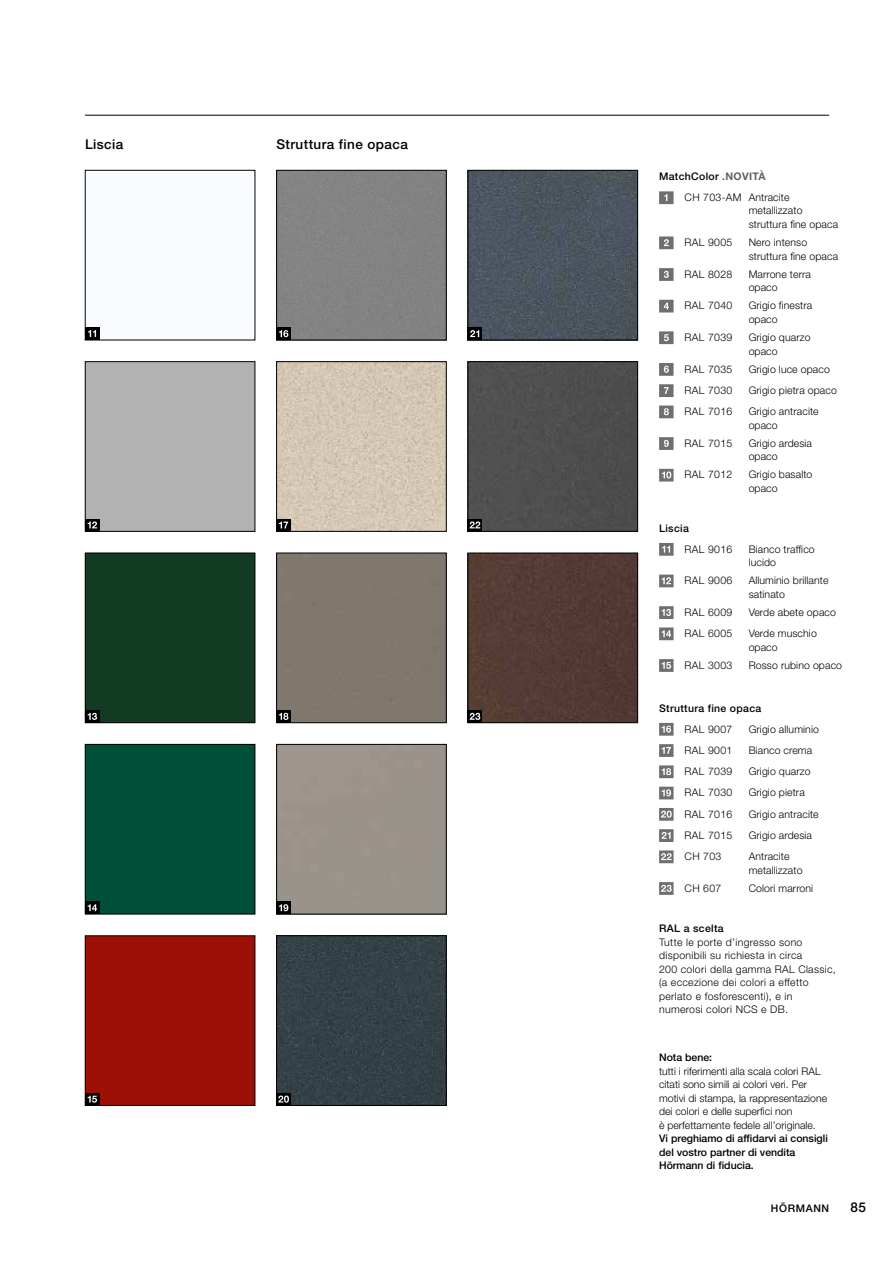
<style>
.page{position:relative;width:893px;height:1263px;background:#fff}
.page>*{position:absolute;margin:0;border:0;box-sizing:border-box;transform-origin:0 0}
.t1{font:500 13.5px "Hoermann Helvetica Neue";letter-spacing:.03em;color:#000}
.t2{font:300 10.5px/13.5px "Hoermann Helvetica Neue";letter-spacing:.01em;color:#000}
.t3{font:300 10.5px/13.5px "Hoermann Helvetica Neue";letter-spacing:.03em;color:#000}
.t4{font:500 10.5px/13.5px "Hoermann Helvetica Neue";color:#000}
.t5{font:500 10.5px "Hoermann Helvetica Neue";letter-spacing:.03em;color:#000}
.t6{font:500 10.5px "Hoermann Helvetica Neue";letter-spacing:.06em;color:#000}
.s1{font-weight:500}
.s2{font-weight:700;color:#646363}
</style>
<div class="page">
<div style="left:278px;top:937px;width:166px;height:167px;background:#344147"></div>
<div style="left:276px;top:935px;width:170px;height:171px;border:1px solid #000"></div>
<div style="left:276px;top:744px;width:170px;height:170px;border:1px solid #000"></div>
<div style="left:278px;top:555px;width:166px;height:166px;background:#80786d"></div>
<div style="left:276px;top:553px;width:170px;height:170px;border:1px solid #000"></div>
<div style="left:85px;top:744px;width:170px;height:170px;background:#004f38"></div>
<div style="left:85px;top:744px;width:170px;height:170px;border:1px solid #000"></div>
<div style="left:85px;top:936px;width:170px;height:169px;background:#9c1006"></div>
<div style="left:85px;top:935px;width:170px;height:171px;border:1px solid #000"></div>
<div style="left:85px;top:170px;width:170px;height:170px;background:#f9fcff"></div>
<div style="left:278px;top:172px;width:166px;height:166px;background:#838382"></div>
<div style="left:276px;top:170px;width:170px;height:170px;border:1px solid #000"></div>
<div style="left:470px;top:363px;width:166px;height:166px;background:#4f4f4f"></div>
<div style="left:468px;top:361px;width:170px;height:170px;border:1px solid #000"></div>
<img style="left:278px;top:363px;width:166px;height:166px">
<div style="left:276px;top:361px;width:170px;height:170px;border:1px solid #000"></div>
<div style="left:470px;top:555px;width:166px;height:166px;background:#543b35"></div>
<div style="left:468px;top:553px;width:170px;height:170px;border:1px solid #000"></div>
<div style="left:85px;top:362px;width:170px;height:169px;background:#b3b2b2"></div>
<div style="left:85px;top:361px;width:170px;height:170px;border:1px solid #000"></div>
<div style="left:85px;top:553px;width:170px;height:170px;background:#133a22"></div>
<div style="left:85px;top:553px;width:170px;height:170px;border:1px solid #000"></div>
<img style="left:470px;top:172px;width:166px;height:166px">
<div style="left:468px;top:170px;width:170px;height:170px;border:1px solid #000"></div>
<div style="left:85px;top:327px;width:14px;height:13px;background:#000"></div>
<svg style="left:88px;top:330px;width:8px;height:7px"></svg>
<div style="left:85px;top:519px;width:14px;height:12px;background:#000"></div>
<svg style="left:88px;top:521px;width:9px;height:7px"></svg>
<div style="left:85px;top:710px;width:14px;height:13px;background:#000"></div>
<svg style="left:88px;top:713px;width:9px;height:7px"></svg>
<div style="left:85px;top:901px;width:14px;height:13px;background:#000"></div>
<svg style="left:88px;top:904px;width:9px;height:7px"></svg>
<div style="left:85px;top:1093px;width:14px;height:13px;background:#000"></div>
<svg style="left:88px;top:1096px;width:9px;height:7px"></svg>
<svg style="left:659px;top:191px;width:15px;height:13px"></svg>
<svg style="left:659px;top:236px;width:15px;height:13px"></svg>
<svg style="left:659px;top:268px;width:15px;height:13px"></svg>
<svg style="left:659px;top:300px;width:15px;height:12px"></svg>
<svg style="left:659px;top:331px;width:15px;height:13px"></svg>
<svg style="left:659px;top:363px;width:15px;height:13px"></svg>
<svg style="left:659px;top:384px;width:15px;height:13px"></svg>
<svg style="left:659px;top:405px;width:15px;height:13px"></svg>
<svg style="left:659px;top:437px;width:15px;height:13px"></svg>
<svg style="left:659px;top:469px;width:15px;height:13px"></svg>
<svg style="left:659px;top:543px;width:15px;height:13px"></svg>
<svg style="left:659px;top:575px;width:15px;height:12px"></svg>
<svg style="left:659px;top:606px;width:15px;height:13px"></svg>
<svg style="left:659px;top:627px;width:15px;height:13px"></svg>
<svg style="left:659px;top:659px;width:15px;height:13px"></svg>
<svg style="left:659px;top:723px;width:15px;height:13px"></svg>
<svg style="left:659px;top:744px;width:15px;height:13px"></svg>
<svg style="left:659px;top:765px;width:15px;height:13px"></svg>
<svg style="left:659px;top:787px;width:15px;height:12px"></svg>
<svg style="left:659px;top:808px;width:15px;height:13px"></svg>
<svg style="left:659px;top:829px;width:15px;height:13px"></svg>
<svg style="left:659px;top:850px;width:15px;height:13px"></svg>
<svg style="left:659px;top:882px;width:15px;height:13px"></svg>
<div style="left:276px;top:327px;width:15px;height:13px;background:#000"></div>
<svg style="left:279px;top:330px;width:9px;height:7px"></svg>
<svg style="left:276px;top:519px;width:15px;height:12px"></svg>
<svg style="left:279px;top:522px;width:9px;height:6px"></svg>
<div style="left:276px;top:710px;width:15px;height:13px;background:#000"></div>
<svg style="left:279px;top:713px;width:9px;height:7px"></svg>
<div style="left:276px;top:901px;width:15px;height:13px;background:#000"></div>
<svg style="left:279px;top:904px;width:9px;height:7px"></svg>
<div style="left:276px;top:1093px;width:15px;height:13px;background:#000"></div>
<svg style="left:278px;top:1095px;width:11px;height:8px"></svg>
<svg style="left:468px;top:327px;width:14px;height:13px"></svg>
<svg style="left:470px;top:330px;width:9px;height:7px"></svg>
<svg style="left:468px;top:519px;width:14px;height:12px"></svg>
<svg style="left:470px;top:521px;width:10px;height:7px"></svg>
<svg style="left:468px;top:710px;width:14px;height:13px"></svg>
<svg style="left:470px;top:713px;width:10px;height:7px"></svg>
<hr style="left:85px;top:115px;width:744px;height:1px;background:#000">
<p class="t1" style="left:85px;top:135px;width:40px">Liscia</p>
<p class="t1" style="left:276px;top:135px;width:133px">Struttura fine opaca</p>
<p class="t2" style="left:685px;top:165px;width:106px;line-height:20.7px;text-indent:-26px"><span class="s1">MatchColor</span> <span class="s2">.NOVITÀ<br></span>CH 703-AM Antracite</p>
<p class="t2" style="left:749px;top:203px;width:91px">metallizzato struttura fine opaca</p>
<p class="t2" style="left:685px;top:235px;width:49px">RAL 9005</p>
<p class="t2" style="left:749px;top:235px;width:91px">Nero intenso struttura fine opaca</p>
<p class="t2" style="left:685px;top:267px;width:49px">RAL 8028</p>
<p class="t2" style="left:749px;top:267px;width:64px">Marrone terra opaco</p>
<p class="t2" style="left:685px;top:298px;width:49px">RAL 7040</p>
<p class="t2" style="left:749px;top:298px;width:65px">Grigio finestra opaco</p>
<p class="t2" style="left:685px;top:330px;width:49px">RAL 7039</p>
<p class="t2" style="left:749px;top:330px;width:63px">Grigio quarzo opaco</p>
<p class="t2" style="left:685px;top:361px;width:49px">RAL 7035</p>
<p class="t2" style="left:749px;top:361px;width:83px">Grigio luce opaco</p>
<p class="t2" style="left:685px;top:383px;width:49px">RAL 7030</p>
<p class="t2" style="left:749px;top:383px;width:90px">Grigio pietra opaco</p>
<p class="t2" style="left:685px;top:404px;width:49px">RAL 7016</p>
<p class="t2" style="left:749px;top:404px;width:72px">Grigio antracite opaco</p>
<p class="t2" style="left:685px;top:436px;width:49px">RAL 7015</p>
<p class="t2" style="left:749px;top:436px;width:65px">Grigio ardesia opaco</p>
<p class="t2" style="left:685px;top:467px;width:49px">RAL 7012</p>
<p class="t2" style="left:749px;top:467px;width:65px">Grigio basalto opaco</p>
<p class="t4" style="left:659px;top:521px;width:31px">Liscia</p>
<p class="t2" style="left:685px;top:541px;width:49px">RAL 9016</p>
<p class="t2" style="left:749px;top:541px;width:68px">Bianco traffico lucido</p>
<p class="t2" style="left:685px;top:573px;width:49px">RAL 9006</p>
<p class="t2" style="left:749px;top:573px;width:81px">Alluminio brillante satinato</p>
<p class="t2" style="left:685px;top:605px;width:49px">RAL 6009</p>
<p class="t2" style="left:749px;top:605px;width:89px">Verde abete opaco</p>
<p class="t2" style="left:685px;top:626px;width:49px">RAL 6005</p>
<p class="t2" style="left:749px;top:626px;width:70px">Verde muschio opaco</p>
<p class="t2" style="left:685px;top:657px;width:49px">RAL 3003</p>
<p class="t2" style="left:749px;top:657px;width:95px">Rosso rubino opaco</p>
<p class="t5" style="left:659px;top:701px;width:104px">Struttura fine opaca</p>
<p class="t2" style="left:685px;top:721px;width:49px">RAL 9007</p>
<p class="t2" style="left:749px;top:721px;width:72px">Grigio alluminio</p>
<p class="t2" style="left:685px;top:743px;width:49px">RAL 9001</p>
<p class="t2" style="left:749px;top:743px;width:65px">Bianco crema</p>
<p class="t2" style="left:685px;top:764px;width:49px">RAL 7039</p>
<p class="t2" style="left:749px;top:764px;width:63px">Grigio quarzo</p>
<p class="t2" style="left:685px;top:785px;width:49px">RAL 7030</p>
<p class="t2" style="left:749px;top:785px;width:58px">Grigio pietra</p>
<p class="t2" style="left:685px;top:806px;width:49px">RAL 7016</p>
<p class="t2" style="left:749px;top:806px;width:72px">Grigio antracite</p>
<p class="t2" style="left:685px;top:828px;width:49px">RAL 7015</p>
<p class="t2" style="left:749px;top:828px;width:65px">Grigio ardesia</p>
<p class="t2" style="left:685px;top:849px;width:38px">CH 703</p>
<p class="t2" style="left:749px;top:849px;width:55px">Antracite metallizzato</p>
<p class="t2" style="left:685px;top:880px;width:38px">CH 607</p>
<p class="t2" style="left:749px;top:880px;width:66px">Colori marroni</p>
<p class="t5" style="left:659px;top:921px;width:66px">RAL a scelta</p>
<p class="t3" style="left:659px;top:934px;width:178px">Tutte le porte d’ingresso sono disponibili su richiesta in circa<br>200 colori della gamma RAL Classic, (a eccezione dei colori a effetto perlato e fosforescenti), e in numerosi colori NCS e DB.</p>
<p class="t4" style="left:659px;top:1050px;width:55px">Nota bene:</p>
<p class="t2" style="left:659px;top:1064px;width:170px">tutti i riferimenti alla scala colori RAL citati sono simili ai colori veri. Per motivi di stampa, la rappresentazione dei colori e delle superfici non<br>è perfettamente fedele all’originale.</p>
<p class="t4" style="left:659px;top:1131px;width:170px">Vi preghiamo di affidarvi ai consigli del vostro partner di vendita<br>Hörmann di fiducia.</p>
<p class="t6" style="left:771px;top:1201px;width:60px">HÖRMANN</p>
<p class="t1" style="left:850px;top:1198px;width:17px">85</p>
</div>
